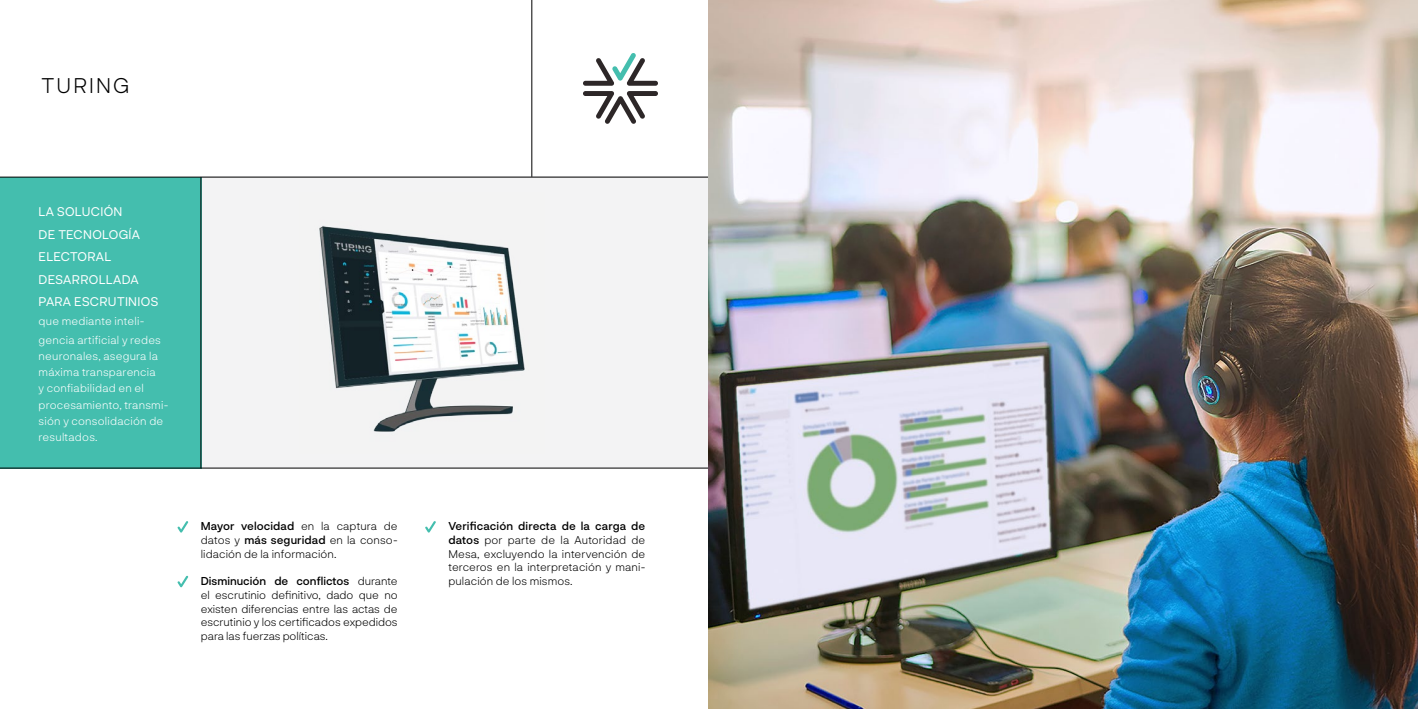
<style>
.page{position:relative;width:1418px;height:709px;background:#fff}
.page>*{position:absolute;margin:0;border:0;box-sizing:border-box;transform-origin:0 0}
.t1{font:300 21.25px "Neurial Grotesk";letter-spacing:.1em;color:#000}
.t2{font:12.5px/22.5px "Neurial Grotesk";letter-spacing:.025em;color:#fff}
.t3{font:300 11.25px/13.8px "Neurial Grotesk";letter-spacing:.01em;color:#000;text-align:justify}
.t4{font:300 11.25px/16.2px "Neurial Grotesk";letter-spacing:.02em;color:#fff}
.s1{font-weight:500}
</style>
<div class="page">
<div style="left:201px;top:177px;width:508px;height:291px;background:#f3f3f4"></div>
<div style="left:0;top:177px;width:201px;height:291px;background:#44beae"></div>
<hr style="left:0;top:177px;width:709px;height:1px;background:#000">
<hr style="left:0;top:468px;width:709px;height:1px;background:#000">
<hr style="left:201px;top:177px;width:1px;height:291px;background:#000">
<hr style="left:531px;top:0;width:1px;height:177px;background:#000">
<img style="left:709px;top:0;width:708px;height:709px">
<svg style="left:177px;top:521px;width:11px;height:11px"></svg>
<svg style="left:177px;top:575px;width:11px;height:12px"></svg>
<svg style="left:425px;top:521px;width:11px;height:11px"></svg>
<svg style="left:583px;top:53px;width:75px;height:71px"></svg>
<img style="left:319px;top:226px;width:206px;height:206px">
<h1 class="t1" style="left:42px;top:71px;width:89px">TURING</h1>
<p class="t2" style="left:39px;top:200px;width:121px">LA SOLUCIÓN<br>DE TECNOLOGÍA<br>ELECTORAL<br>DESARROLLADA<br>PARA ESCRUTINIOS</p>
<p class="t4" style="left:39px;top:311px;width:124px;line-height:18.8px">que mediante inteli&shy;gencia artificial y redes</p>
<p class="t4" style="left:39px;top:347px;width:131px">neuronales, asegura la máxima transparencia<br>y confiabilidad en el procesamiento, transmi&shy;sión y consolidación de resultados.</p>
<p class="t3" style="left:201px;top:518px;width:198px"><span class="s1">Mayor velocidad</span> en la captura de datos y <span class="s1">más seguridad</span> en la conso&shy;lidación de la información.</p>
<p class="t3" style="left:201px;top:573px;width:198px"><span class="s1">Disminución de conflictos</span> durante el escrutinio definitivo, dado que no existen diferencias entre las actas de escrutinio y los certificados expedidos para las fuerzas políticas.</p>
<p class="t3" style="left:448px;top:518px;width:198px"><span class="s1">Verificación directa de la carga de datos</span> por parte de la Autoridad de Mesa, excluyendo la intervención de terceros en la interpretación y mani&shy;pulación de los mismos.</p>
</div>
